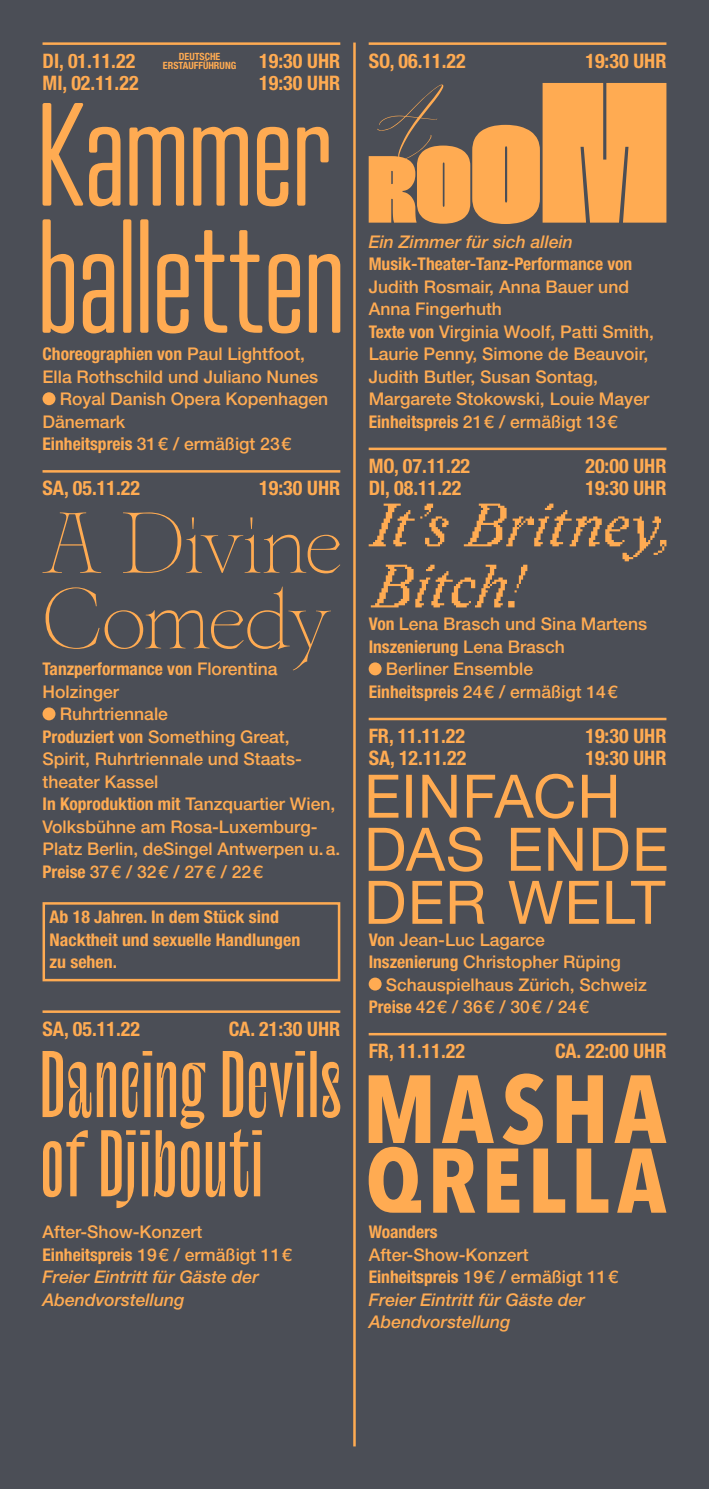
<style>
.page{position:relative;width:709px;height:1489px;background:#fff}
.page>*{position:absolute;margin:0;border:0;box-sizing:border-box;transform-origin:0 0}
.t1{font:700 condensed 20px "Helvetica Neue LT Std";color:#ffab52}
.t2{font:500 17.5px/22.5px "Helvetica Neue LT Std";color:#ffab52}
.t3{font:700 condensed 17.5px/22.5px "Helvetica Neue LT Std";color:#ffab52}
.t4{font:italic 500 17.5px/22.5px "Helvetica Neue LT Std";color:#ffab52}
.t5{font:700 condensed 10px/8.8px "Helvetica Neue LT Std";color:#ffab52}
.s1{font-size:20px}
.s2{font-weight:500;font-stretch:normal}
.s3{font-weight:700;font-stretch:condensed}
.s4{font-style:normal}
.s5{font-weight:700;font-style:normal;font-stretch:condensed}
</style>
<div class="page">
<div style="left:0;top:0;width:709px;height:1488px;background:#4b4e56"></div>
<hr style="left:43px;top:42px;width:297px;height:3px;background:#ffab52">
<hr style="left:43px;top:470px;width:297px;height:2px;background:#ffab52">
<div style="left:43px;top:902px;width:297px;height:79px;border:2px solid #ffab52"></div>
<hr style="left:43px;top:1010px;width:297px;height:2px;background:#ffab52">
<div style="left:43px;top:392px;width:12px;height:13px;background:#ffab52;border-radius:50%"></div>
<div style="left:43px;top:707px;width:12px;height:13px;background:#ffab52;border-radius:50%"></div>
<svg style="left:43px;top:219px;width:297px;height:114px"></svg>
<svg style="left:43px;top:103px;width:286px;height:103px"></svg>
<svg style="left:46px;top:586px;width:285px;height:84px"></svg>
<svg style="left:43px;top:512px;width:297px;height:61px"></svg>
<svg style="left:43px;top:1051px;width:297px;height:156px"></svg>
<hr style="left:353px;top:43px;width:3px;height:1403px;background:#ffab52">
<hr style="left:369px;top:42px;width:297px;height:3px;background:#ffab52">
<hr style="left:369px;top:447px;width:297px;height:3px;background:#ffab52">
<hr style="left:369px;top:717px;width:297px;height:3px;background:#ffab52">
<hr style="left:369px;top:1032px;width:297px;height:3px;background:#ffab52">
<div style="left:369px;top:662px;width:12px;height:13px;background:#ffab52;border-radius:50%"></div>
<div style="left:369px;top:977px;width:12px;height:13px;background:#ffab52;border-radius:50%"></div>
<svg style="left:369px;top:83px;width:297px;height:141px"></svg>
<svg style="left:369px;top:503px;width:297px;height:104px"></svg>
<svg style="left:369px;top:880px;width:296px;height:43px"></svg>
<svg style="left:369px;top:826px;width:297px;height:45px"></svg>
<svg style="left:369px;top:773px;width:247px;height:45px"></svg>
<svg style="left:369px;top:1073px;width:297px;height:139px"></svg>
<p class="t1" style="left:43px;top:48px;width:94px">DI, 01.11.22</p>
<p class="t5" style="left:163px;top:52px;width:179px;text-indent:16px">DEUTSCHE<br>ERSTAUFFÜHRUNG <span class="s1">19:30 UHR</span></p>
<p class="t1" style="left:43px;top:71px;width:98px">MI, 02.11.22</p>
<p class="t1" style="left:259px;top:71px;width:82px">19:30 UHR</p>
<p class="t1" style="left:369px;top:48px;width:99px">SO, 06.11.22</p>
<p class="t1" style="left:585px;top:48px;width:82px">19:30 UHR</p>
<p class="t3" style="left:43px;top:342px;width:264px">Choreographien von <span class="s2">Paul Lightfoot,</span></p>
<p class="t2" style="left:43px;top:365px;width:277px">Ella Rothschild und Juliano Nunes</p>
<p class="t2" style="left:60px;top:387px;width:270px">Royal Danish Opera Kopenhagen</p>
<p class="t2" style="left:43px;top:410px;width:84px">Dänemark</p>
<p class="t2" style="left:43px;top:432px;width:251px"><span class="s3">Einheitspreis</span> 31€ / ermäßigt 23€</p>
<p class="t1" style="left:43px;top:476px;width:99px">SA, 05.11.22</p>
<p class="t1" style="left:259px;top:476px;width:82px">19:30 UHR</p>
<p class="t4" style="left:369px;top:230px;width:206px">Ein Zimmer für sich allein</p>
<p class="t3" style="left:369px;top:252px;width:265px">Musik-Theater-Tanz-Performance von</p>
<p class="t2" style="left:369px;top:275px;width:287px">Judith Rosmair, Anna Bauer und<br>Anna Fingerhuth<br><span class="s3">Texte von</span> Virginia Woolf, Patti Smith,<br>Laurie Penny, Simone de Beauvoir,<br>Judith Butler, Susan Sontag,<br>Margarete Stokowski, Louie Mayer<br><span class="s3">Einheitspreis</span> 21€ / ermäßigt 13€</p>
<p class="t1" style="left:369px;top:453px;width:103px">MO, 07.11.22</p>
<p class="t1" style="left:585px;top:453px;width:82px">20:00 UHR</p>
<p class="t1" style="left:369px;top:476px;width:94px">DI, 08.11.22</p>
<p class="t1" style="left:585px;top:476px;width:82px">19:30 UHR</p>
<p class="t3" style="left:43px;top:657px;width:236px">Tanzperformance von <span class="s2">Florentina</span></p>
<p class="t2" style="left:43px;top:680px;width:78px">Holzinger</p>
<p class="t2" style="left:60px;top:702px;width:110px">Ruhrtriennale</p>
<p class="t2" style="left:43px;top:725px;width:248px"><span class="s3">Produziert von</span> Something Great,</p>
<p class="t2" style="left:43px;top:747px;width:259px">Spirit, Ruhrtriennale und Staats-</p>
<p class="t2" style="left:43px;top:770px;width:117px">theater Kassel</p>
<p class="t3" style="left:43px;top:792px;width:294px">In Koproduktion mit <span class="s2">Tanzquartier Wien,</span></p>
<p class="t2" style="left:43px;top:815px;width:276px">Volksbühne am Rosa-Luxemburg-</p>
<p class="t2" style="left:43px;top:837px;width:299px">Platz Berlin, deSingel Antwerpen u.a.</p>
<p class="t2" style="left:43px;top:860px;width:222px"><span class="s3">Preise</span> 37€ / 32€ / 27€ / 22€</p>
<p class="t3" style="left:50px;top:905px;width:252px">Ab 18 Jahren. In dem Stück sind<br>Nacktheit und sexuelle Handlungen zu sehen.</p>
<p class="t1" style="left:43px;top:1016px;width:99px">SA, 05.11.22</p>
<p class="t1" style="left:229px;top:1016px;width:113px">CA. 21:30 UHR</p>
<p class="t2" style="left:369px;top:612px;width:280px"><span class="s3">Von</span> Lena Brasch und Sina Martens</p>
<p class="t3" style="left:369px;top:635px;width:198px">Inszenierung <span class="s2">Lena Brasch</span></p>
<p class="t2" style="left:386px;top:657px;width:149px">Berliner Ensemble</p>
<p class="t2" style="left:369px;top:680px;width:251px"><span class="s3">Einheitspreis</span> 24€ / ermäßigt 14€</p>
<p class="t1" style="left:369px;top:723px;width:98px">FR, 11.11.22</p>
<p class="t1" style="left:585px;top:723px;width:82px">19:30 UHR</p>
<p class="t1" style="left:369px;top:746px;width:99px">SA, 12.11.22</p>
<p class="t1" style="left:585px;top:746px;width:82px">19:30 UHR</p>
<p class="t2" style="left:369px;top:927px;width:178px"><span class="s3">Von</span> Jean-Luc Lagarce</p>
<p class="t2" style="left:369px;top:950px;width:254px"><span class="s3">Inszenierung</span> Christopher Rüping</p>
<p class="t2" style="left:386px;top:972px;width:262px">Schauspielhaus Zürich, Schweiz</p>
<p class="t2" style="left:369px;top:995px;width:222px"><span class="s3">Preise</span> 42€ / 36€ / 30€ / 24€</p>
<p class="t1" style="left:369px;top:1038px;width:98px">FR, 11.11.22</p>
<p class="t1" style="left:555px;top:1038px;width:113px">CA. 22:00 UHR</p>
<p class="t4" style="left:43px;top:1220px;width:251px"><span class="s4">After-Show-Konzert<br></span><span class="s5">Einheitspreis</span> <span class="s4">19€ / ermäßigt 11€<br></span>Freier Eintritt für Gäste der<br>Abendvorstellung</p>
<p class="t3" style="left:369px;top:1220px;width:71px">Woanders</p>
<p class="t4" style="left:369px;top:1242px;width:251px"><span class="s4">After-Show-Konzert<br></span><span class="s5">Einheitspreis</span> <span class="s4">19€ / ermäßigt 11€<br></span>Freier Eintritt für Gäste der<br>Abendvorstellung</p>
</div>
